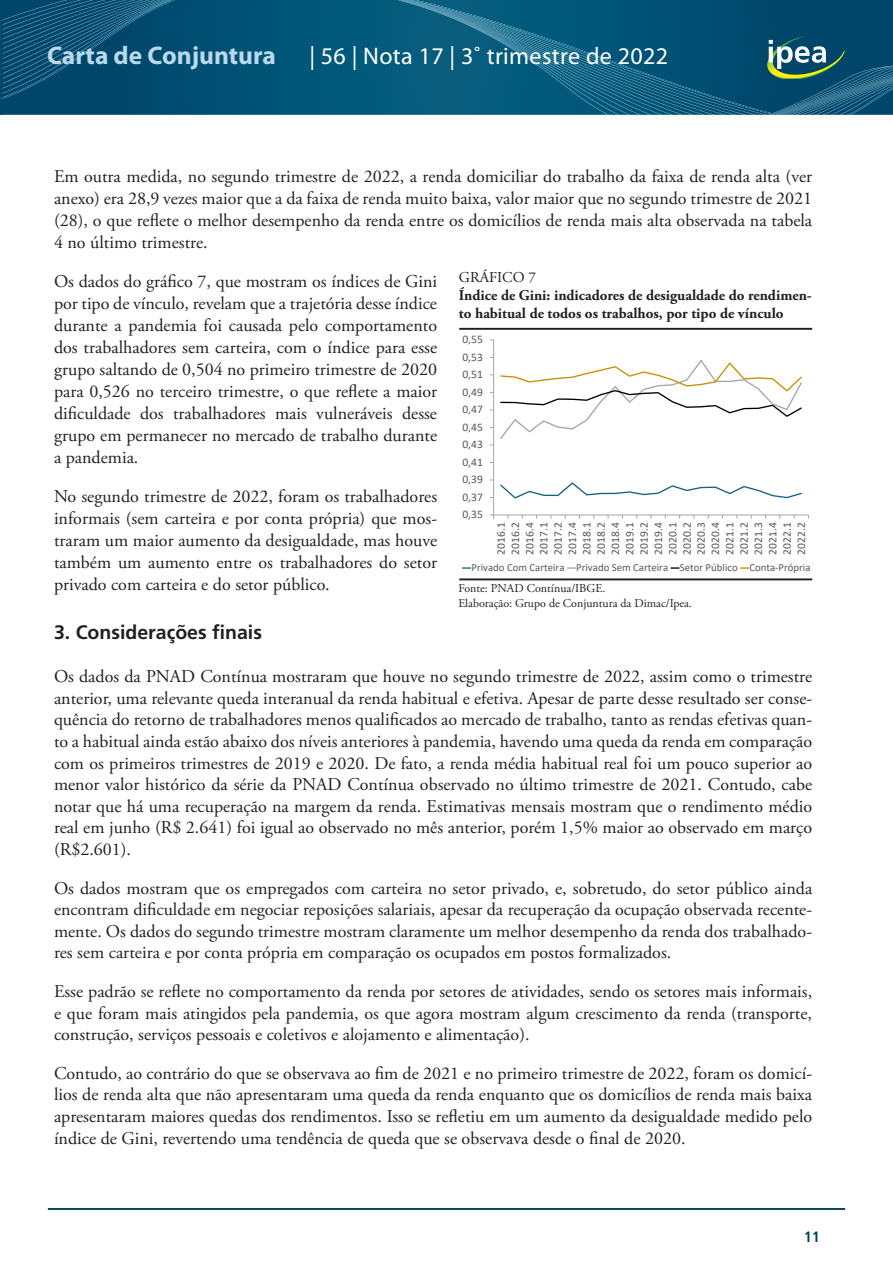
<style>
.page{position:relative;width:893px;height:1263px;background:#fff}
.page>*{position:absolute;margin:0;border:0;box-sizing:border-box;transform-origin:0 0}
.t1{font:700 25.5px "Myriad Pro";color:#b9d9ed}
.t2{font:24px "Myriad Pro";letter-spacing:.015em;color:#fff}
.Título_1{font:700 19.5px "Frutiger LT Pro";color:#231f20}
.corpo_de_texto{font:18px/21.6px "Adobe Garamond Pro";color:#231f20;text-align:justify}
.t3{font:700 15px/18px "Adobe Garamond Pro";color:#231f20}
.t4{font:15px "Adobe Garamond Pro";color:#231f20}
.t5{font:700 condensed 15px "Frutiger LT Pro";color:#013d59}
.t6{font:12px "Adobe Garamond Pro";color:#231f20}
.t7{font:11.55px/14.2px "Calibri";color:#595959;text-align:justify}
.t8{font:10.8px "Calibri";color:#595959}
</style>
<div class="page">
<hr style="left:48px;top:1208px;width:797px;height:2px;background:#013d59">
<div style="left:175px;top:0;width:223px;height:115px;background:#005578"></div>
<svg style="left:0;top:0;width:175px;height:115px;background:#084e72"></svg>
<svg style="left:398px;top:0;width:495px;height:115px;background:#0d5a7a"></svg>
<hr style="left:459px;top:578px;width:353px;height:2px;background:#231f20">
<hr style="left:459px;top:328px;width:353px;height:2px;background:#231f20">
<hr style="left:493px;top:340px;width:1px;height:175px;background:#a6a6a6">
<hr style="left:494px;top:515px;width:314px;height:1px;background:#a6a6a6">
<svg style="left:490px;top:480px;width:312px;height:19px"></svg>
<svg style="left:490px;top:357px;width:312px;height:89px"></svg>
<svg style="left:463px;top:567px;width:8px;height:2px"></svg>
<svg style="left:567px;top:567px;width:8px;height:2px"></svg>
<svg style="left:671px;top:567px;width:8px;height:2px"></svg>
<svg style="left:740px;top:567px;width:8px;height:2px"></svg>
<h1 class="t1" style="left:47px;top:39px;width:230px">Carta de Conjuntura</h1>
<h2 class="t2" style="left:309px;top:41px;width:360px">| 56 | Nota 17 | 3˚ trimestre de 2022</h2>
<p class="corpo_de_texto" style="left:54px;top:166px;width:760px">Em outra medida, no segundo trimestre de 2022, a renda domiciliar do trabalho da faixa de renda alta (ver anexo) era 28,9 vezes maior que a da faixa de renda muito baixa, valor maior que no segundo trimestre de 2021 (28), o que reflete o melhor desempenho da renda entre os domicílios de renda mais alta observada na tabela 4 no último trimestre.</p>
<p class="corpo_de_texto" style="left:54px;top:271px;width:385px;line-height:22px">Os dados do gráfico 7, que mostram os índices de Gini por tipo de vínculo, revelam que a trajetória desse índice durante a pandemia foi causada pelo comportamento dos trabalhadores sem carteira, com o índice para esse grupo saltando de 0,504 no primeiro trimestre de 2020 para 0,526 no terceiro trimestre, o que reflete a maior dificuldade dos trabalhadores mais vulneráveis desse grupo em permanecer no mercado de trabalho durante a pandemia.</p>
<p class="corpo_de_texto" style="left:54px;top:486px;width:385px;line-height:22px">No segundo trimestre de 2022, foram os trabalhadores informais (sem carteira e por conta própria) que mos&shy;traram um maior aumento da desigualdade, mas houve também um aumento entre os trabalhadores do setor privado com carteira e do setor público.</p>
<p class="Título_1" style="left:54px;top:621px;width:210px">3. Considerações finais</p>
<p class="corpo_de_texto" style="left:54px;top:666px;width:760px">Os dados da PNAD Contínua mostraram que houve no segundo trimestre de 2022, assim como o trimestre anterior, uma relevante queda interanual da renda habitual e efetiva. Apesar de parte desse resultado ser conse&shy;quência do retorno de trabalhadores menos qualificados ao mercado de trabalho, tanto as rendas efetivas quan&shy;to a habitual ainda estão abaixo dos níveis anteriores à pandemia, havendo uma queda da renda em comparação com os primeiros trimestres de 2019 e 2020. De fato, a renda média habitual real foi um pouco superior ao menor valor histórico da série da PNAD Contínua observado no último trimestre de 2021. Contudo, cabe notar que há uma recuperação na margem da renda. Estimativas mensais mostram que o rendimento médio real em junho (R$ 2.641) foi igual ao observado no mês anterior, porém 1,5% maior ao observado em março (R$2.601).</p>
<p class="corpo_de_texto" style="left:54px;top:878px;width:760px">Os dados mostram que os empregados com carteira no setor privado, e, sobretudo, do setor público ainda encontram dificuldade em negociar reposições salariais, apesar da recuperação da ocupação observada recente&shy;mente. Os dados do segundo trimestre mostram claramente um melhor desempenho da renda dos trabalhado&shy;res sem carteira e por conta própria em comparação os ocupados em postos formalizados.</p>
<p class="corpo_de_texto" style="left:54px;top:981px;width:760px">Esse padrão se reflete no comportamento da renda por setores de atividades, sendo os setores mais informais, e que foram mais atingidos pela pandemia, os que agora mostram algum crescimento da renda (transporte, construção, serviços pessoais e coletivos e alojamento e alimentação).</p>
<p class="corpo_de_texto" style="left:54px;top:1063px;width:760px">Contudo, ao contrário do que se observava ao fim de 2021 e no primeiro trimestre de 2022, foram os domicí&shy;lios de renda alta que não apresentaram uma queda da renda enquanto que os domicílios de renda mais baixa apresentaram maiores quedas dos rendimentos. Isso se refletiu em um aumento da desigualdade medido pelo índice de Gini, revertendo uma tendência de queda que se observava desde o final de 2020.</p>
<p class="t4" style="left:459px;top:268px;width:78px">GRÁFICO 7</p>
<p class="t3" style="left:459px;top:287px;width:354px">Índice de Gini: indicadores de desigualdade do rendimen&shy;to habitual de todos os trabalhos, por tipo de vínculo</p>
<p class="t7" style="left:462px;top:332px;width:22px">0,55</p>
<p class="t7" style="left:462px;top:349px;width:22px">0,53</p>
<p class="t7" style="left:462px;top:367px;width:22px">0,51</p>
<p class="t7" style="left:462px;top:384px;width:22px">0,49</p>
<p class="t7" style="left:462px;top:402px;width:22px">0,47</p>
<p class="t7" style="left:462px;top:419px;width:22px">0,45</p>
<p class="t7" style="left:462px;top:437px;width:22px">0,43</p>
<p class="t7" style="left:462px;top:454px;width:22px">0,41</p>
<p class="t7" style="left:462px;top:472px;width:22px">0,39</p>
<p class="t7" style="left:462px;top:490px;width:22px">0,37</p>
<p class="t7" style="left:462px;top:507px;width:22px">0,35</p>
<p class="t7" style="left:493px;top:555px;width:34px;rotate:-90deg">2016.1<br>2016.2<br>2016.4<br>2017.1<br>2017.2<br>2017.4<br>2018.1<br>2018.2<br>2018.4<br>2019.1<br>2019.2<br>2019.4<br>2020.1<br>2020.2<br>2020.3<br>2020.4<br>2021.1<br>2021.2<br>2021.3<br>2021.4<br>2022.1<br>2022.2</p>
<p class="t8" style="left:471px;top:560px;width:341px">Privado Com Carteira Privado Sem Carteira Setor Público Conta-Própria</p>
<p class="t6" style="left:458px;top:581px;width:149px">Fonte: PNAD Contínua/IBGE.</p>
<p class="t6" style="left:458px;top:596px;width:235px">Elaboração: Grupo de Conjuntura da Dimac/Ipea.</p>
<p class="t5" style="left:804px;top:1228px;width:17px">11</p>
</div>
